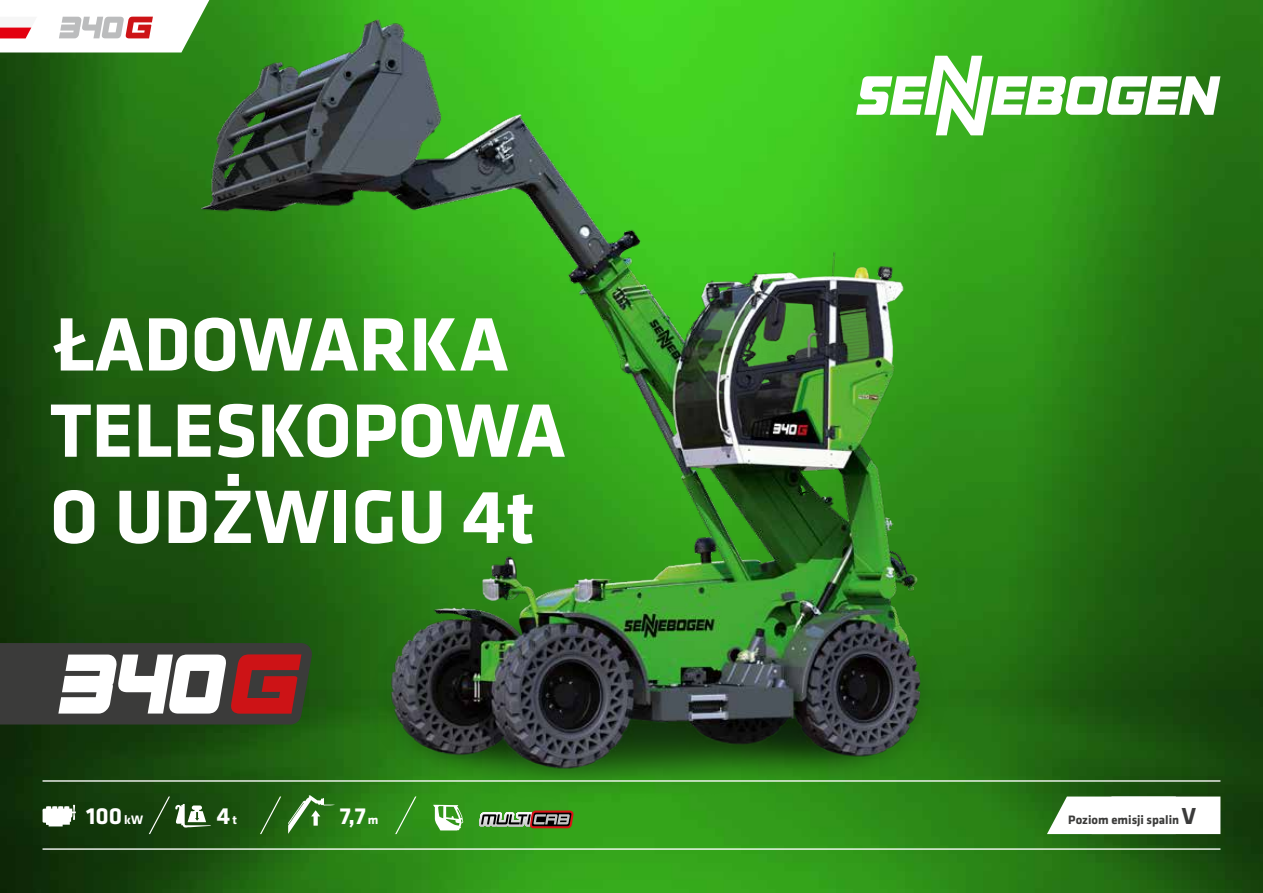
<style>
.page{position:relative;width:1263px;height:893px;background:#fff}
.page>*{position:absolute;margin:0;border:0;box-sizing:border-box;transform-origin:0 0}
.t1{font:700 78.3px/86.2px "Klavika Basic";color:#fff}
.t2{font:700 24.15px "Klavika Basic";color:#fff}
.t3{font:700 24px "Klavika Basic";color:#fff}
.t4{font:700 12.75px "Klavika Basic";color:#3b3b3a}
.s1{font-size:12.75px}
.s2{font-size:24px}
</style>
<div class="page">
<img style="left:0;top:0;width:1263px;height:893px">
<img style="left:201px;top:20px;width:745px;height:784px">
<svg style="left:42px;top:805px;width:34px;height:21px"></svg>
<svg style="left:394px;top:795px;width:24px;height:40px"></svg>
<svg style="left:258px;top:795px;width:77px;height:40px;background:#3d7a2f"></svg>
<svg style="left:147px;top:795px;width:64px;height:40px;background:#3e6435"></svg>
<hr style="left:479px;top:812px;width:53px;height:1px;background:#fefefe">
<hr style="left:479px;top:813px;width:53px;height:1px;background:#fbfbfb">
<hr style="left:479px;top:814px;width:53px;height:1px;background:#f7f7f7">
<hr style="left:479px;top:815px;width:53px;height:1px;background:#f3f3f3">
<hr style="left:479px;top:816px;width:53px;height:1px;background:#efefef">
<hr style="left:479px;top:817px;width:53px;height:1px;background:#eaebeb">
<hr style="left:479px;top:818px;width:53px;height:1px;background:#e7e7e7">
<hr style="left:479px;top:819px;width:53px;height:1px;background:#e2e3e3">
<hr style="left:479px;top:820px;width:53px;height:1px;background:#dfdfdf">
<hr style="left:479px;top:821px;width:53px;height:1px;background:#dbdbdc">
<hr style="left:479px;top:822px;width:53px;height:1px;background:#d6d7d7">
<hr style="left:479px;top:823px;width:53px;height:1px;background:#d2d3d3">
<hr style="left:479px;top:824px;width:53px;height:1px;background:#cececf">
<hr style="left:479px;top:825px;width:53px;height:1px;background:#cacacb">
<hr style="left:479px;top:826px;width:53px;height:1px;background:#c7c7c8">
<svg style="left:481px;top:810px;width:92px;height:18px"></svg>
<svg style="left:1047px;top:796px;width:193px;height:38px"></svg>
<hr style="left:43px;top:780px;width:1177px;height:2px;background:#fff">
<hr style="left:43px;top:848px;width:1177px;height:2px;background:#fff">
<svg style="left:433px;top:805px;width:30px;height:25px"></svg>
<svg style="left:856px;top:56px;width:364px;height:79px"></svg>
<svg style="left:0;top:643px;width:313px;height:81px"></svg>
<svg style="left:0;top:0;width:209px;height:53px"></svg>
<p class="t1" style="left:50px;top:298px;width:517px">ŁADOWARKA<br>TELESKOPOWA<br>O UDŻWIGU 4t</p>
<p class="t2" style="left:86px;top:798px;width:58px">100 <span class="s1">kW</span></p>
<p class="t2" style="left:217px;top:798px;width:22px">4 <span class="s1">t</span></p>
<p class="t3" style="left:340px;top:798px;width:40px">7,7 <span class="s1">m</span></p>
<p class="t4" style="left:1068px;top:810px;width:129px">Poziom emisji spalin <span class="s2">V</span></p>
</div>
